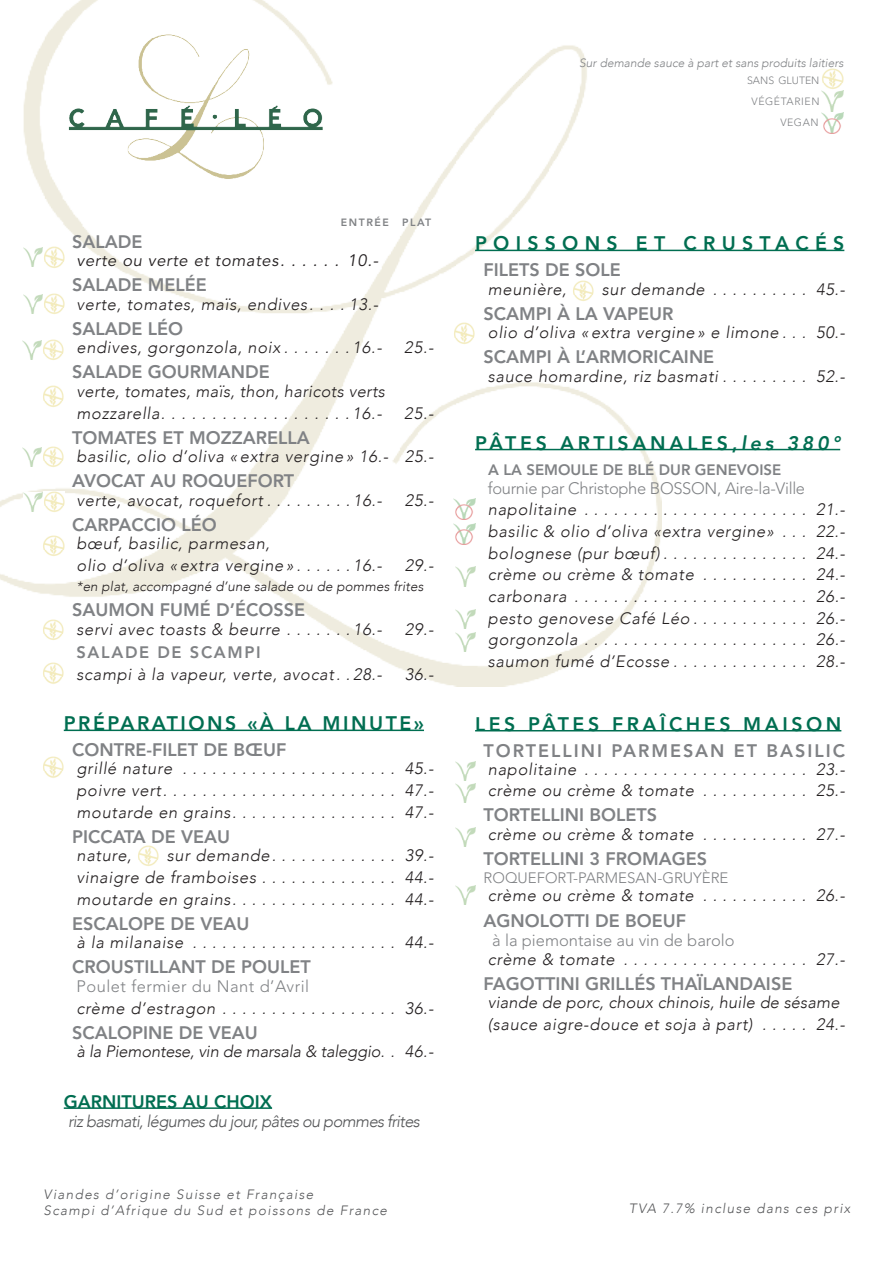
<style>
.page{position:relative;width:893px;height:1263px;background:#fff}
.page>*{position:absolute;margin:0;border:0;box-sizing:border-box;transform-origin:0 0}
.t1{font:800 19.5px "Avenir LT Std";letter-spacing:.18em;color:#006e51}
.t2{font:800 19.5px "Avenir LT Std";letter-spacing:.13em;color:#006e51}
.t3{font:800 19.5px "Avenir LT Std";letter-spacing:.32em;color:#006e51}
.t4{font:800 18px "Avenir LT Std";color:#808285}
.t5{font:800 18px "Avenir LT Std";letter-spacing:.11em;color:#808285}
.t6{font:800 18px "Avenir LT Std";color:#006e51}
.t7{font:italic 300 16.5px/21.6px "Avenir";letter-spacing:.04em;color:#231f20;text-align:justify}
.t8{font:italic 300 16.5px/21.9px "Avenir";letter-spacing:.01em;color:#231f20}
.t9{font:italic 300 16.5px/21.9px "Avenir";letter-spacing:.02em;color:#231f20}
.t10{font:italic 300 16.5px "Avenir";letter-spacing:-.04em;color:#545557}
.t11{font:italic 300 16.5px "Avenir";letter-spacing:-.01em;color:#231f20}
.t12{font:300 16.5px "Avenir LT Std";letter-spacing:-.02em;color:#808285}
.t13{font:italic 16.5px "Avenir LT Std";letter-spacing:.04em;color:#231f20}
.t14{font:300 16.5px "Avenir LT Std";color:#808285}
.t15{font:300 16.5px "Avenir LT Std";letter-spacing:.03em;color:#808285}
.t16{font:800 16.5px "Avenir LT Std";letter-spacing:.1em;color:#808285}
.t17{font:800 15px "Avenir LT Std";color:#808285}
.t18{font:300 15px "Avenir LT Std";color:#808285}
.t19{font:italic 300 13.5px/16.2px "Avenir";letter-spacing:.1em;color:#57585a}
.t20{font:italic 300 13.5px "Avenir";letter-spacing:.01em;color:#231f20}
.t21{font:italic 300 12px "Avenir";color:#808285}
.t22{font:300 10.5px "Avenir LT Std";letter-spacing:.055em;color:#808285}
.t23{font:800 10.5px "Avenir LT Std";letter-spacing:.15em;color:#808285}
.t24{font:300 10.5px "Avenir LT Std";color:#808285}
.s1{font-style:italic}
</style>
<div class="page">
<img style="left:0;top:0;width:661px;height:686px">
<img style="left:62px;top:31px;width:268px;height:152px">
<hr style="left:64px;top:729px;width:360px;height:2px;background:#006e51">
<hr style="left:64px;top:1107px;width:208px;height:2px;background:#006e51">
<hr style="left:475px;top:250px;width:369px;height:1px;background:#006e51">
<hr style="left:475px;top:449px;width:365px;height:1px;background:#006e51">
<hr style="left:475px;top:730px;width:366px;height:1px;background:#006e51">
<img style="left:43px;top:535px;width:21px;height:22px">
<img style="left:43px;top:619px;width:21px;height:22px">
<img style="left:42px;top:386px;width:21px;height:21px">
<img style="left:43px;top:663px;width:21px;height:21px">
<img style="left:43px;top:757px;width:20px;height:21px">
<img style="left:822px;top:68px;width:21px;height:65px">
<img style="left:454px;top:323px;width:21px;height:21px">
<img style="left:23px;top:247px;width:41px;height:21px">
<img style="left:23px;top:293px;width:41px;height:21px">
<img style="left:22px;top:340px;width:41px;height:21px">
<img style="left:23px;top:446px;width:41px;height:21px">
<img style="left:23px;top:491px;width:41px;height:21px">
<img style="left:454px;top:499px;width:21px;height:21px">
<img style="left:454px;top:523px;width:21px;height:21px">
<img style="left:456px;top:632px;width:19px;height:19px">
<img style="left:456px;top:610px;width:19px;height:19px">
<img style="left:456px;top:783px;width:19px;height:20px">
<img style="left:456px;top:885px;width:19px;height:19px">
<img style="left:456px;top:827px;width:19px;height:20px">
<img style="left:456px;top:761px;width:19px;height:19px">
<img style="left:456px;top:567px;width:19px;height:19px">
<img style="left:138px;top:845px;width:21px;height:21px">
<img style="left:573px;top:281px;width:21px;height:21px">
<p class="t23" style="left:341px;top:216px;width:50px">ENTRÉE</p>
<p class="t23" style="left:402px;top:216px;width:31px">PLAT</p>
<p class="t4" style="left:72px;top:231px;width:72px">SALADE</p>
<p class="t13" style="left:77px;top:251px;width:303px">verte ou verte et tomates . . . . . . 10. -</p>
<p class="t4" style="left:72px;top:274px;width:136px">SALADE MELÉE</p>
<p class="t7" style="left:77px;top:293px;width:303px">verte, tomates, maïs, endives . . . 13. -</p>
<p class="t4" style="left:72px;top:318px;width:112px">SALADE LÉO</p>
<p class="t7" style="left:77px;top:337px;width:307px">endives, gorgonzola, noix . . . . . . 16. -</p>
<p class="t7" style="left:404px;top:337px;width:31px">25. -</p>
<p class="t4" style="left:72px;top:361px;width:199px">SALADE GOURMANDE</p>
<p class="t9" style="left:77px;top:380px;width:310px">verte, tomates, maïs, thon, haricots verts mozzarella . . . . . . . . . . . . . . . . . . 16. -</p>
<p class="t7" style="left:404px;top:402px;width:31px">25. -</p>
<p class="t4" style="left:72px;top:427px;width:239px">TOMATES ET MOZZARELLA</p>
<p class="t7" style="left:77px;top:446px;width:359px">basilic, olio d’oliva «extra vergine» 16. - 25. -</p>
<p class="t4" style="left:72px;top:470px;width:223px">AVOCAT AU ROQUEFORT</p>
<p class="t7" style="left:77px;top:489px;width:307px">verte, avocat, roquefort . . . . . . . . 16. -</p>
<p class="t7" style="left:405px;top:489px;width:30px">25. -</p>
<p class="t4" style="left:72px;top:514px;width:146px">CARPACCIO LÉO</p>
<p class="t7" style="left:77px;top:533px;width:307px">bœuf, basilic, parmesan,<br>olio d’oliva «extra vergine» . . . . . 16. -</p>
<p class="t7" style="left:405px;top:555px;width:30px">29. -</p>
<p class="t20" style="left:77px;top:578px;width:348px">*en plat, accompagné d’une salade ou de pommes frites</p>
<p class="t4" style="left:72px;top:599px;width:234px">SAUMON FUMÉ D’ÉCOSSE</p>
<p class="t7" style="left:77px;top:618px;width:307px">servi avec toasts &amp; beurre . . . . . . 16. -</p>
<p class="t7" style="left:405px;top:618px;width:30px">29. -</p>
<p class="t16" style="left:77px;top:642px;width:186px">SALADE DE SCAMPI</p>
<p class="t7" style="left:77px;top:663px;width:307px">scampi à la vapeur, verte, avocat . 28. -</p>
<p class="t7" style="left:405px;top:663px;width:30px">36. -</p>
<p class="t2" style="left:64px;top:712px;width:362px">PRÉPARATIONS «À LA MINUTE»</p>
<p class="t4" style="left:72px;top:739px;width:216px">CONTRE-FILET DE BŒUF</p>
<p class="t7" style="left:77px;top:758px;width:359px">grillé nature . . . . . . . . . . . . . . . . . . . . . . 45. - poivre vert . . . . . . . . . . . . . . . . . . . . . . . . 47. - moutarde en grains . . . . . . . . . . . . . . . . . 47. -</p>
<p class="t4" style="left:72px;top:826px;width:159px">PICCATA DE VEAU</p>
<p class="t7" style="left:77px;top:844px;width:57px">nature,</p>
<p class="t7" style="left:77px;top:844px;width:359px;text-indent:90px">sur demande . . . . . . . . . . . . . 39. - vinaigre de framboises . . . . . . . . . . . . . . 44. - moutarde en grains . . . . . . . . . . . . . . . . . 44. -</p>
<p class="t4" style="left:72px;top:913px;width:179px">ESCALOPE DE VEAU</p>
<p class="t7" style="left:77px;top:931px;width:359px">à la milanaise . . . . . . . . . . . . . . . . . . . . . 44. -</p>
<p class="t4" style="left:72px;top:956px;width:240px">CROUSTILLANT DE POULET</p>
<p class="t15" style="left:77px;top:976px;width:234px">Poulet fermier du Nant d’Avril</p>
<p class="t7" style="left:77px;top:997px;width:359px">crème d’estragon . . . . . . . . . . . . . . . . . . 36. -</p>
<p class="t4" style="left:72px;top:1022px;width:187px">SCALOPINE DE VEAU</p>
<p class="t11" style="left:77px;top:1041px;width:359px">à la Piemontese, vin de marsala &amp; taleggio . . 46. -</p>
<p class="t6" style="left:64px;top:1091px;width:210px">GARNITURES AU CHOIX</p>
<p class="t10" style="left:68px;top:1112px;width:353px">riz basmati, légumes du jour, pâtes ou pommes frites</p>
<p class="t19" style="left:44px;top:1186px;width:345px">Viandes d’origine Suisse et Française<br>Scampi d’Afrique du Sud et poissons de France</p>
<p class="t21" style="left:579px;top:55px;width:266px">Sur demande sauce à part et sans produits laitiers</p>
<p class="t24" style="left:747px;top:74px;width:74px">SANS GLUTEN</p>
<p class="t22" style="left:751px;top:95px;width:70px">VÉGÉTARIEN</p>
<p class="t22" style="left:780px;top:116px;width:40px">VEGAN</p>
<p class="t3" style="left:475px;top:232px;width:371px">POISSONS ET CRUSTACÉS</p>
<p class="t4" style="left:484px;top:259px;width:139px">FILETS DE SOLE</p>
<p class="t7" style="left:488px;top:278px;width:80px">meunière,</p>
<p class="t7" style="left:602px;top:278px;width:245px">sur demande . . . . . . . . . . 45. -</p>
<p class="t4" style="left:484px;top:303px;width:191px">SCAMPI À LA VAPEUR</p>
<p class="t7" style="left:488px;top:322px;width:359px">olio d’oliva «extra vergine» e limone . . . 50. -</p>
<p class="t4" style="left:484px;top:346px;width:232px">SCAMPI À L’ARMORICAINE</p>
<p class="t7" style="left:488px;top:365px;width:359px">sauce homardine, riz basmati . . . . . . . . . 52. -</p>
<p class="t1" style="left:475px;top:431px;width:367px">PÂTES ARTISANALES,<span class="s1">les 380°</span></p>
<p class="t17" style="left:488px;top:461px;width:295px">A LA SEMOULE DE BLÉ DUR GENEVOISE</p>
<p class="t12" style="left:488px;top:478px;width:319px">fournie par Christophe BOSSON, Aire-la-Ville</p>
<p class="t7" style="left:488px;top:499px;width:359px">napolitaine . . . . . . . . . . . . . . . . . . . . . . . 21. - basilic &amp; olio d’oliva «extra vergine» . . . 22. - bolognese (pur bœuf) . . . . . . . . . . . . . . . 24. - crème ou crème &amp; tomate . . . . . . . . . . . 24. - carbonara . . . . . . . . . . . . . . . . . . . . . . . . 26. - pesto genovese Café Léo . . . . . . . . . . . . 26. - gorgonzola . . . . . . . . . . . . . . . . . . . . . . . 26. - saumon fumé d’Ecosse . . . . . . . . . . . . . . 28. -</p>
<p class="t1" style="left:475px;top:712px;width:368px">LES PÂTES FRAÎCHES MAISON</p>
<p class="t5" style="left:484px;top:740px;width:363px">TORTELLINI PARMESAN ET BASILIC</p>
<p class="t7" style="left:488px;top:758px;width:359px">napolitaine . . . . . . . . . . . . . . . . . . . . . . . 23. - crème ou crème &amp; tomate . . . . . . . . . . . 25. -</p>
<p class="t4" style="left:484px;top:804px;width:175px">TORTELLINI BOLETS</p>
<p class="t7" style="left:488px;top:823px;width:359px">crème ou crème &amp; tomate . . . . . . . . . . . 27. -</p>
<p class="t4" style="left:484px;top:848px;width:225px">TORTELLINI 3 FROMAGES</p>
<p class="t18" style="left:484px;top:869px;width:246px">ROQUEFORT-PARMESAN-GRUYÈRE</p>
<p class="t7" style="left:488px;top:885px;width:359px">crème ou crème &amp; tomate . . . . . . . . . . . 26. -</p>
<p class="t4" style="left:484px;top:909px;width:204px">AGNOLOTTI DE BOEUF</p>
<p class="t14" style="left:492px;top:931px;width:244px">à la piemontaise au vin de barolo</p>
<p class="t7" style="left:488px;top:948px;width:359px">crème &amp; tomate . . . . . . . . . . . . . . . . . . . 27. -</p>
<p class="t4" style="left:484px;top:973px;width:310px">FAGOTTINI GRILLÉS THAÏLANDAISE</p>
<p class="t8" style="left:488px;top:991px;width:359px">viande de porc, choux chinois, huile de sésame (sauce aigre-douce et soja à part) . . . . . 24. -</p>
<p class="t19" style="left:629px;top:1200px;width:223px">TVA 7. 7% incluse dans ces prix</p>
</div>
